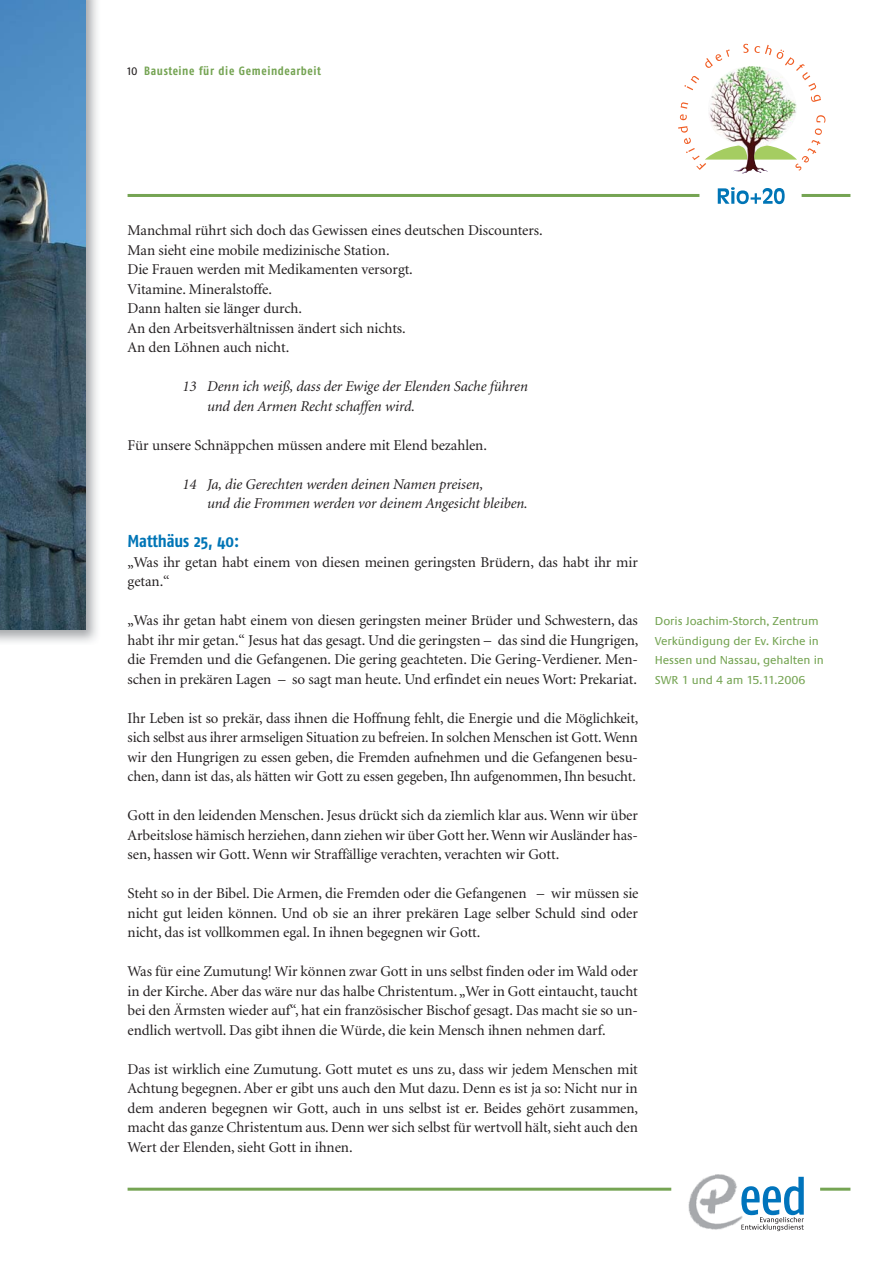
<style>
.page{position:relative;width:893px;height:1263px;background:#fff}
.page>*{position:absolute;margin:0;border:0;box-sizing:border-box;transform-origin:0 0}
.t1{font:700 17.25px "Fago Co";letter-spacing:-.01em;color:#0075b6}
.t2{font:15px/19.5px "Minion";letter-spacing:-.005em;color:#231f20;text-align:justify}
.t3{font:italic 15px/19.5px "Minion";letter-spacing:-.005em;color:#231f20}
.t4{font:12px/19.5px "Praxis EF";letter-spacing:-.005em;color:#75a453}
.t5{font:700 12px "Fago Co";letter-spacing:.05em;color:#75a453}
.s1{font-weight:400;font-size:13.5px;color:#231f20}
</style>
<div class="page">
<img style="left:0;top:0;width:97px;height:642px">
<img style="left:0;top:0;width:85px;height:629px">
<img style="left:688px;top:1174px;width:53px;height:56px">
<svg style="left:741px;top:1177px;width:63px;height:54px"></svg>
<hr style="left:128px;top:1188px;width:543px;height:3px;background:#75a453">
<hr style="left:820px;top:1188px;width:30px;height:3px;background:#75a453">
<svg style="left:718px;top:187px;width:67px;height:17px"></svg>
<img style="left:678px;top:44px;width:147px;height:127px">
<hr style="left:128px;top:194px;width:571px;height:3px;background:#75a453">
<hr style="left:802px;top:194px;width:48px;height:3px;background:#75a453">
<p class="t5" style="left:128px;top:65px;width:195px"><span class="s1">10</span> Bausteine für die Gemeindearbeit</p>
<p class="t2" style="left:128px;top:222px;width:417px;text-align:left">Manchmal rührt sich doch das Gewissen eines deutschen Discounters.<br>Man sieht eine mobile medizinische Station.<br>Die Frauen werden mit Medikamenten versorgt.<br>Vitamine. Mineralstoffe.<br>Dann halten sie länger durch.<br>An den Arbeitsverhältnissen ändert sich nichts.<br>An den Löhnen auch nicht.</p>
<p class="t3" style="left:207px;top:378px;width:322px;text-indent:-24px">13 Denn ich weiß, dass der Ewige der Elenden Sache führen und den Armen Recht schaffen wird.</p>
<p class="t2" style="left:128px;top:436px;width:361px">Für unsere Schnäppchen müssen andere mit Elend bezahlen.</p>
<p class="t3" style="left:207px;top:475px;width:322px;text-indent:-24px">14 Ja, die Gerechten werden deinen Namen preisen,<br>und die Frommen werden vor deinem Angesicht bleiben.</p>
<p class="t1" style="left:128px;top:533px;width:113px">Matthäus 25, 40:</p>
<p class="t2" style="left:128px;top:553px;width:512px">„Was ihr getan habt einem von diesen meinen geringsten Brüdern, das habt ihr mir getan.“</p>
<p class="t2" style="left:128px;top:612px;width:512px">„Was ihr getan habt einem von diesen geringsten meiner Brüder und Schwestern, das habt ihr mir getan.“ Jesus hat das gesagt. Und die geringsten – das sind die Hungrigen, die Fremden und die Gefangenen. Die gering geachteten. Die Gering-Verdiener. Men&shy;schen in prekären Lagen – so sagt man heute. Und erfindet ein neues Wort: Prekariat.</p>
<p class="t2" style="left:128px;top:709px;width:512px">Ihr Leben ist so prekär, dass ihnen die Hoffnung fehlt, die Energie und die Möglichkeit, sich selbst aus ihrer armseligen Situation zu befreien. In solchen Menschen ist Gott. Wenn wir den Hungrigen zu essen geben, die Fremden aufnehmen und die Gefangenen besu&shy;chen, dann ist das, als hätten wir Gott zu essen gegeben, Ihn aufgenommen, Ihn besucht.</p>
<p class="t2" style="left:128px;top:807px;width:512px">Gott in den leidenden Menschen. Jesus drückt sich da ziemlich klar aus. Wenn wir über Arbeitslose hämisch herziehen, dann ziehen wir über Gott her. Wenn wir Ausländer has&shy;sen, hassen wir Gott. Wenn wir Straffällige verachten, verachten wir Gott.</p>
<p class="t2" style="left:128px;top:885px;width:512px">Steht so in der Bibel. Die Armen, die Fremden oder die Gefangenen – wir müssen sie nicht gut leiden können. Und ob sie an ihrer prekären Lage selber Schuld sind oder nicht, das ist vollkommen egal. In ihnen begegnen wir Gott.</p>
<p class="t2" style="left:128px;top:963px;width:512px">Was für eine Zumutung! Wir können zwar Gott in uns selbst finden oder im Wald oder in der Kirche. Aber das wäre nur das halbe Christentum. „Wer in Gott eintaucht, taucht bei den Ärmsten wieder auf“, hat ein französischer Bischof gesagt. Das macht sie so un&shy;endlich wertvoll. Das gibt ihnen die Würde, die kein Mensch ihnen nehmen darf.</p>
<p class="t2" style="left:128px;top:1060px;width:512px">Das ist wirklich eine Zumutung. Gott mutet es uns zu, dass wir jedem Menschen mit Achtung begegnen. Aber er gibt uns auch den Mut dazu. Denn es ist ja so: Nicht nur in dem anderen begegnen wir Gott, auch in uns selbst ist er. Beides gehört zusammen, macht das ganze Christentum aus. Denn wer sich selbst für wertvoll hält, sieht auch den Wert der Elenden, sieht Gott in ihnen.</p>
<p class="t4" style="left:655px;top:612px;width:171px">Doris Joachim-Storch, Zentrum<br>Verkündigung der Ev. Kirche in<br>Hessen und Nassau, gehalten in<br>SWR 1 und 4 am 15.11.2006</p>
</div>
